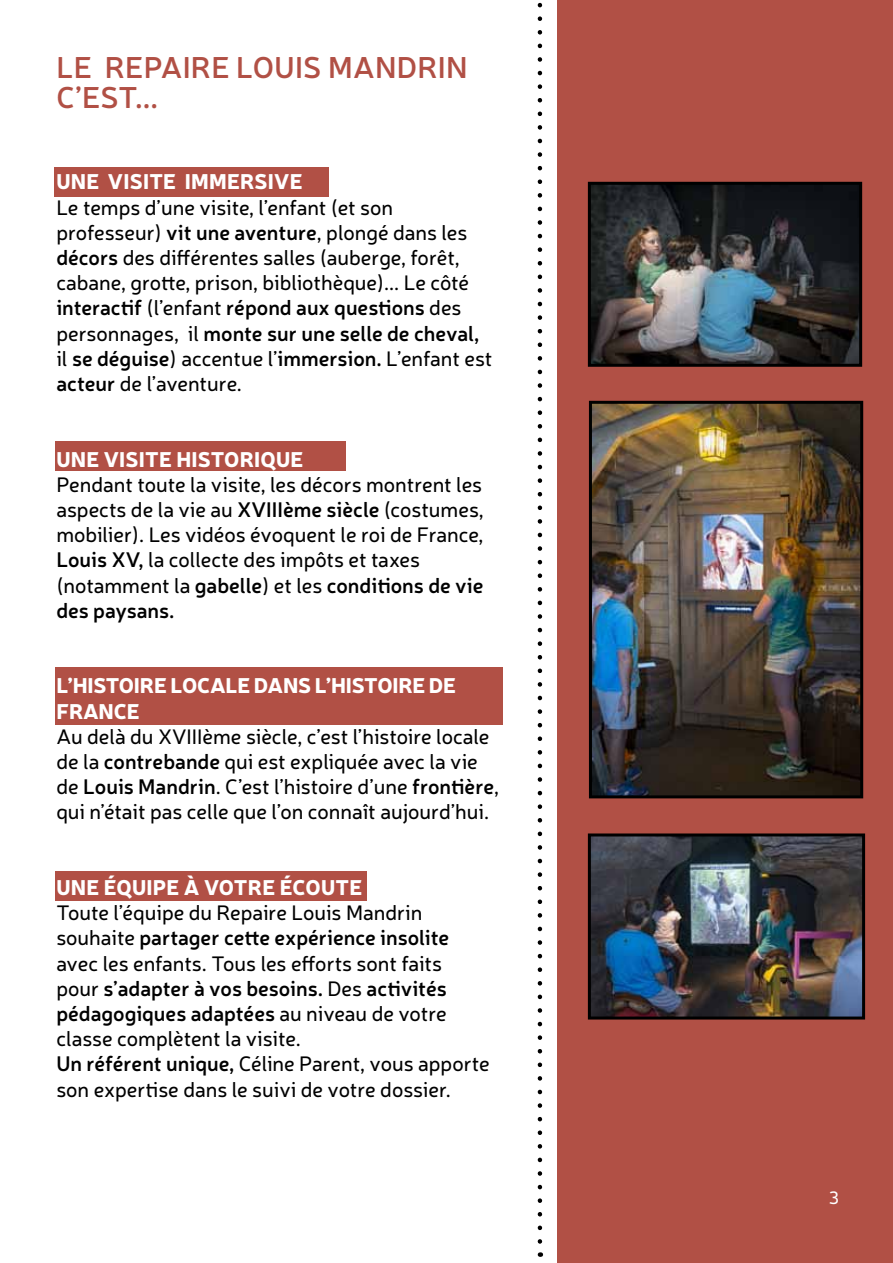
<style>
.page{position:relative;width:893px;height:1263px;background:#fff}
.page>*{position:absolute;margin:0;border:0;box-sizing:border-box;transform-origin:0 0}
.t1{font:600 30px/30px "Neris";letter-spacing:.01em;color:#b15045}
.t2{font:21px/25.2px "Neris";color:#000}
.t3{font:900 21px "Neris";letter-spacing:.01em;color:#fff}
.t4{font:900 21px/25.2px "Neris";letter-spacing:-.01em;color:#fff}
.t5{font:18px "Neris";color:#fff}
.s1{font-weight:600}
</style>
<div class="page">
<div style="left:55px;top:872px;width:312px;height:29px;background:#b15045"></div>
<div style="left:55px;top:668px;width:448px;height:57px;background:#b15045"></div>
<div style="left:55px;top:442px;width:290px;height:29px;background:#b15045"></div>
<div style="left:54px;top:167px;width:274px;height:29px;background:#b15045"></div>
<div style="left:557px;top:0;width:336px;height:1263px;background:#b15045"></div>
<svg style="left:538px;top:2px;width:4px;height:1255px"></svg>
<img style="left:593px;top:405px;width:266px;height:389px">
<div style="left:589px;top:401px;width:274px;height:397px;border:3px solid #000"></div>
<img style="left:592px;top:186px;width:266px;height:177px">
<div style="left:588px;top:182px;width:274px;height:185px;border:3px solid #000"></div>
<img style="left:592px;top:837px;width:269px;height:178px">
<div style="left:588px;top:833px;width:277px;height:186px;border:3px solid #000"></div>
<h1 class="t1" style="left:56px;top:51px;width:413px">Le Repaire Louis Mandrin c’est...</h1>
<p class="t3" style="left:56px;top:166px;width:248px">UNE VISITE IMMERSIVE</p>
<p class="t2" style="left:56px;top:194px;width:438px">Le temps d’une visite, l’enfant (et son professeur) <span class="s1">vit une aventure</span>, plongé dans les <span class="s1">décors</span> des différentes salles (auberge, forêt, cabane, grotte, prison, bibliothèque)... Le côté <span class="s1">interactif</span> (l’enfant <span class="s1">répond aux questions</span> des personnages, il <span class="s1">monte sur une selle de cheval, </span>il <span class="s1">se déguise</span>) accentue l’<span class="s1">immersion.</span> L’enfant est <span class="s1">acteur</span> de l’aventure.</p>
<p class="t3" style="left:56px;top:443px;width:248px">UNE VISITE HISTORIQUE</p>
<p class="t2" style="left:56px;top:471px;width:429px">Pendant toute la visite, les décors montrent les aspects de la vie au <span class="s1">XVIIIème siècle</span> (costumes, mobilier). Les vidéos évoquent le roi de France, <span class="s1">Louis XV,</span> la collecte des impôts et taxes (notamment la <span class="s1">gabelle</span>) et les <span class="s1">conditions de vie des paysans.</span></p>
<p class="t4" style="left:56px;top:672px;width:401px">L’HISTOIRE LOCALE DANS L’HISTOIRE DE<br>FRANCE</p>
<p class="t2" style="left:56px;top:723px;width:444px">Au delà du XVIII ème siècle, c’est l’histoire locale de la <span class="s1">contrebande</span> qui est expliquée avec la vie de <span class="s1">Louis Mandrin</span>. C’est l’histoire d’une <span class="s1">frontière</span>, qui n’était pas celle que l’on connaît aujourd’hui.</p>
<p class="t3" style="left:56px;top:872px;width:307px">UNE ÉQUIPE À VOTRE ÉCOUTE</p>
<p class="t2" style="left:56px;top:899px;width:435px">Toute l’équipe du Repaire Louis Mandrin souhaite <span class="s1">partager cette expérience insolite </span>avec les enfants. Tous les efforts sont faits pour <span class="s1">s’adapter à vos besoins.</span> Des <span class="s1">activités pédagogiques adaptées</span> au niveau de votre classe complètent la visite.<br><span class="s1">Un référent unique,</span> Céline Parent, vous apporte son expertise dans le suivi de votre dossier.</p>
<p class="t5" style="left:829px;top:1185px;width:12px">3</p>
</div>
